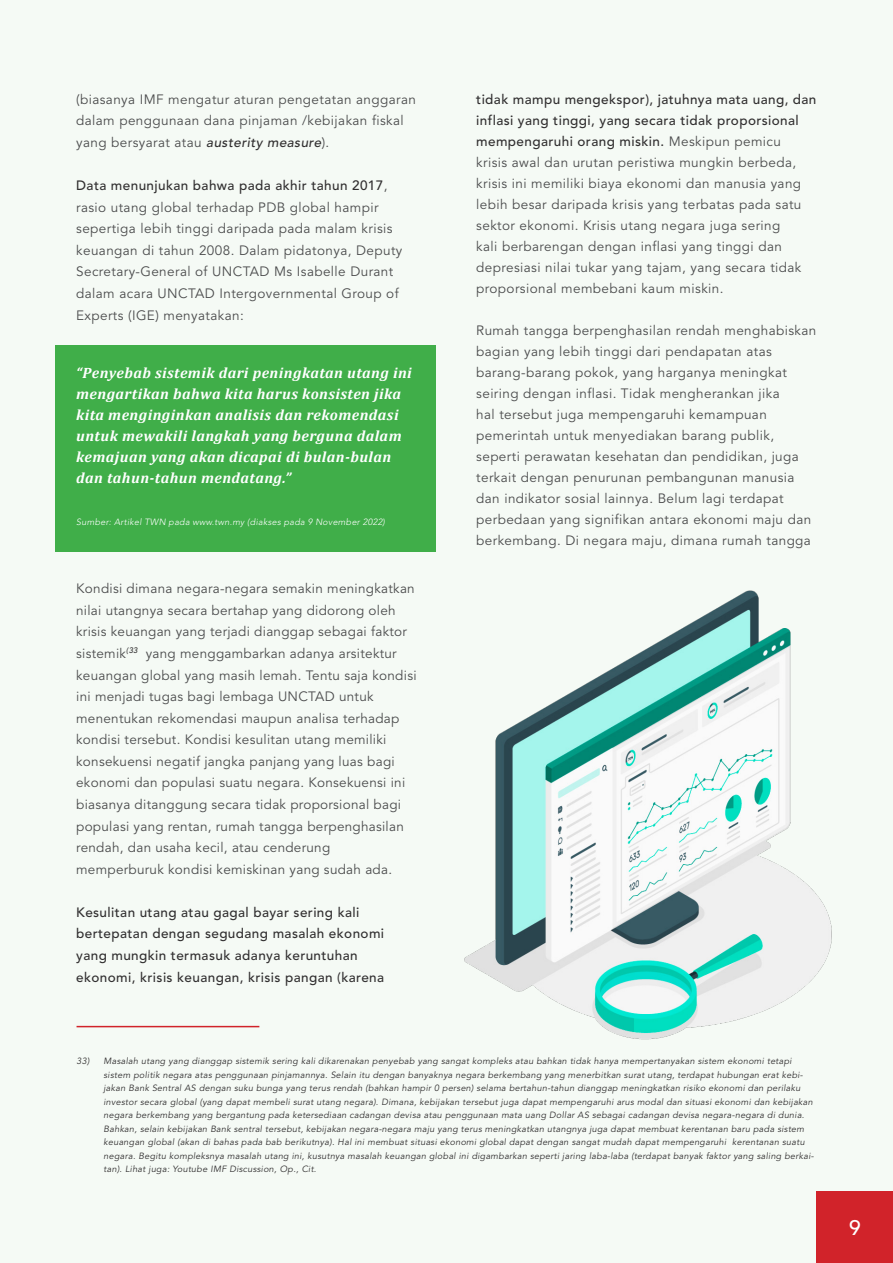
<style>
.page{position:relative;width:893px;height:1263px;background:#f5faf5}
.page>*{position:absolute;margin:0;border:0;box-sizing:border-box;transform-origin:0 0}
.t1{font:500 21px "Avenir LT Pro";color:#fff}
.t2{font:italic 700 15px/21px "Cambria";letter-spacing:.03em;color:#fff}
.t3{font:13.5px/21.6px "Avenir LT Pro";letter-spacing:.03em;color:#4b4c4d}
.t4{font:500 13.5px/21.6px "Avenir LT Pro";letter-spacing:.03em;color:#312f30}
.t5{font:italic 9px/13.5px "Avenir LT Pro";letter-spacing:.03em;color:#312f30}
.t6{font:italic 300 9px "Avenir LT Pro";letter-spacing:.03em;color:#fff}
.s1{font-weight:500;font-style:italic;color:#312f30}
.s2{font-weight:500;color:#312f30}
</style>
<div class="page">
<div style="left:817px;top:1192px;width:76px;height:71px;background:#d1232a"></div>
<img style="left:464px;top:590px;width:368px;height:450px">
<hr style="left:77px;top:1026px;width:182px;height:1px;background:#d1232a">
<div style="left:55px;top:345px;width:381px;height:206px;background:#40ae49"></div>
<p class="t3" style="left:76px;top:89px;width:341px">(biasanya IMF mengatur aturan pengetatan anggaran dalam penggunaan dana pinjaman /kebijakan fiskal yang bersyarat atau <span class="s1">austerity measure</span>).</p>
<p class="t3" style="left:76px;top:175px;width:328px"><span class="s2">Data menunjukan bahwa pada akhir tahun 2017</span>, rasio utang global terhadap PDB global hampir sepertiga lebih tinggi daripada pada malam krisis keuangan di tahun 2008. Dalam pidatonya, Deputy Secretary-General of UNCTAD Ms Isabelle Durant dalam acara UNCTAD Intergovernmental Group of Experts (IGE) menyatakan:</p>
<p class="t2" style="left:76px;top:362px;width:337px">“Penyebab sistemik dari peningkatan utang ini mengartikan bahwa kita harus konsisten jika kita menginginkan analisis dan rekomendasi untuk mewakili langkah yang berguna dalam kemajuan yang akan dicapai di bulan-bulan dan tahun-tahun mendatang.”</p>
<p class="t6" style="left:76px;top:516px;width:310px">Sumber: Artikel TWN pada www.twn.my (diakses pada 9 November 2022)</p>
<p class="t3" style="left:76px;top:578px;width:342px">Kondisi dimana negara-negara semakin meningkatkan nilai utangnya secara bertahap yang didorong oleh krisis keuangan yang terjadi dianggap sebagai faktor sistemik<sup>(33</sup> yang menggambarkan adanya arsitektur keuangan global yang masih lemah. Tentu saja kondisi ini menjadi tugas bagi lembaga UNCTAD untuk menentukan rekomendasi maupun analisa terhadap kondisi tersebut. Kondisi kesulitan utang memiliki konsekuensi negatif jangka panjang yang luas bagi ekonomi dan populasi suatu negara. Konsekuensi ini biasanya ditanggung secara tidak proporsional bagi populasi yang rentan, rumah tangga berpenghasilan rendah, dan usaha kecil, atau cenderung memperburuk kondisi kemiskinan yang sudah ada.</p>
<p class="t4" style="left:76px;top:902px;width:309px">Kesulitan utang atau gagal bayar sering kali bertepatan dengan segudang masalah ekonomi yang mungkin termasuk adanya keruntuhan ekonomi, krisis keuangan, krisis pangan (karena</p>
<p class="t3" style="left:476px;top:89px;width:342px;line-height:21px"><span class="s2">tidak mampu mengekspor), jatuhnya mata uang, dan inflasi yang tinggi, yang secara tidak proporsional mempengaruhi orang miskin.</span> Meskipun pemicu<br>krisis awal dan urutan peristiwa mungkin berbeda, krisis ini memiliki biaya ekonomi dan manusia yang lebih besar daripada krisis yang terbatas pada satu sektor ekonomi. Krisis utang negara juga sering<br>kali berbarengan dengan inflasi yang tinggi dan depresiasi nilai tukar yang tajam, yang secara tidak proporsional membebani kaum miskin.</p>
<p class="t3" style="left:476px;top:320px;width:342px;line-height:21px">Rumah tangga berpenghasilan rendah menghabiskan bagian yang lebih tinggi dari pendapatan atas barang-barang pokok, yang harganya meningkat seiring dengan inflasi. Tidak mengherankan jika<br>hal tersebut juga mempengaruhi kemampuan pemerintah untuk menyediakan barang publik, seperti perawatan kesehatan dan pendidikan, juga terkait dengan penurunan pembangunan manusia dan indikator sosial lainnya. Belum lagi terdapat perbedaan yang signifikan antara ekonomi maju dan berkembang. Di negara maju, dimana rumah tangga</p>
<p class="t5" style="left:104px;top:1054px;width:712px;text-indent:-27px">33) Masalah utang yang dianggap sistemik sering kali dikarenakan penyebab yang sangat kompleks atau bahkan tidak hanya mempertanyakan sistem ekonomi tetapi sistem politik negara atas penggunaan pinjamannya. Selain itu dengan banyaknya negara berkembang yang menerbitkan surat utang, terdapat hubungan erat kebi&shy;jakan Bank Sentral AS dengan suku bunga yang terus rendah (bahkan hampir 0 persen) selama bertahun-tahun dianggap meningkatkan risiko ekonomi dan perilaku investor secara global (yang dapat membeli surat utang negara). Dimana, kebijakan tersebut juga dapat mempengaruhi arus modal dan situasi ekonomi dan kebijakan negara berkembang yang bergantung pada ketersediaan cadangan devisa atau penggunaan mata uang Dollar AS sebagai cadangan devisa negara-negara di dunia.<br>Bahkan, selain kebijakan Bank sentral tersebut, kebijakan negara-negara maju yang terus meningkatkan utangnya juga dapat membuat kerentanan baru pada sistem keuangan global (akan di bahas pada bab berikutnya). Hal ini membuat situasi ekonomi global dapat dengan sangat mudah dapat mempengaruhi kerentanan suatu negara. Begitu kompleksnya masalah utang ini, kusutnya masalah keuangan global ini digambarkan seperti jaring laba-laba (terdapat banyak faktor yang saling berkai&shy;tan). Lihat juga: Youtube IMF Discussion, Op., Cit.</p>
<h1 class="t1" style="left:849px;top:1216px;width:13px">9</h1>
</div>
